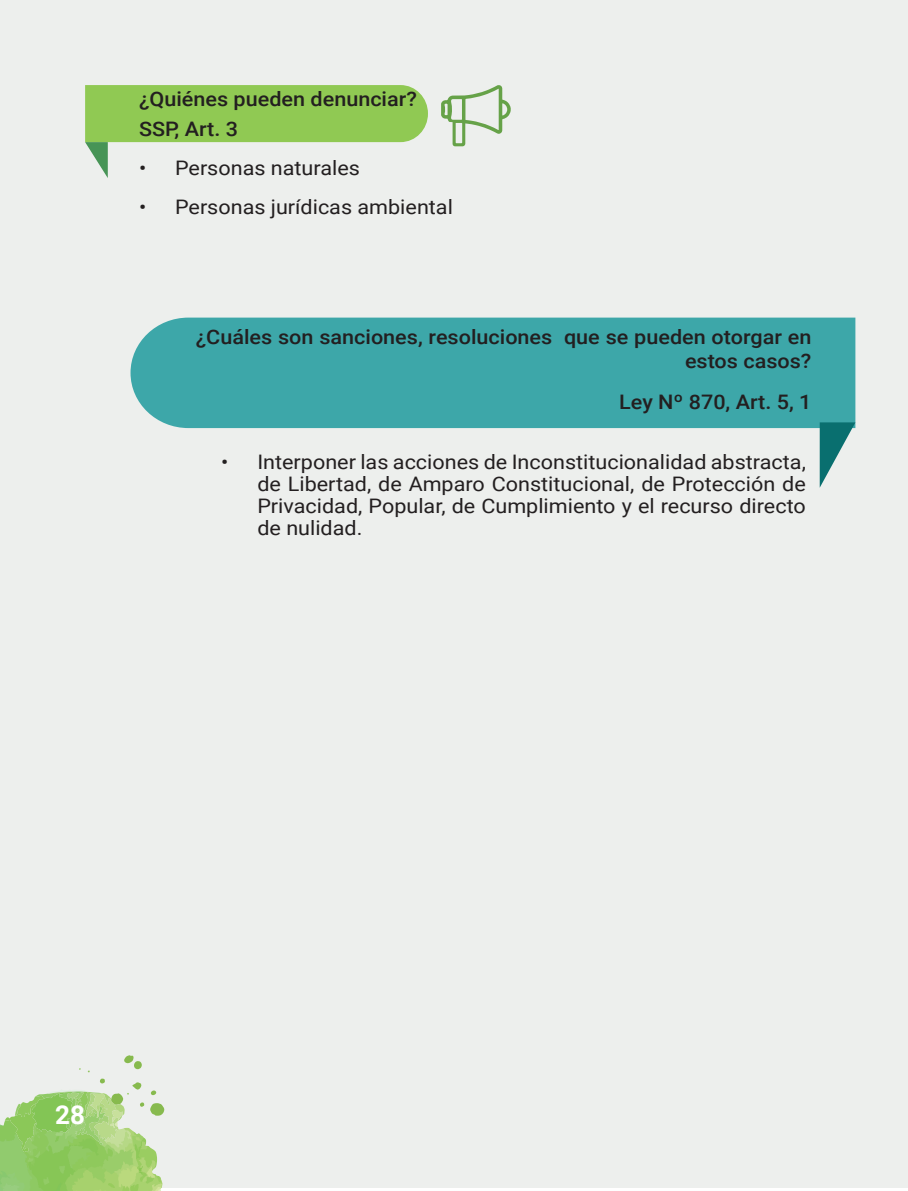
<style>
.page{position:relative;width:908px;height:1191px;background:#fff}
.page>*{position:absolute;margin:0;border:0;box-sizing:border-box;transform-origin:0 0}
.t1{font:700 26px "Roboto";color:#fff}
.t2{font:20px/22px "Roboto";color:#231f20;text-align:justify;scale:1.08 1}
.t3{font:500 20px/30px "Roboto";color:#231f20;scale:1.08 1}
</style>
<div class="page">
<div style="left:0;top:0;width:907px;height:1187px;background:#edefed"></div>
<svg style="left:124px;top:1055px;width:18px;height:14px"></svg>
<svg style="left:11px;top:1078px;width:133px;height:39px"></svg>
<svg style="left:150px;top:1103px;width:14px;height:12px"></svg>
<svg style="left:151px;top:1090px;width:5px;height:5px"></svg>
<img style="left:0;top:1117px;width:165px;height:74px">
<svg style="left:85px;top:85px;width:343px;height:93px"></svg>
<div style="left:130px;top:317px;width:725px;height:111px;background:#3da7a9"></div>
<svg style="left:819px;top:422px;width:36px;height:66px"></svg>
<svg style="left:441px;top:85px;width:69px;height:61px"></svg>
<p class="t3" style="left:139px;top:83px;width:259px">¿Quiénes pueden denunciar?<br>SSP, Art. 3</p>
<p class="t2" style="left:139px;top:156px;width:206px">• Personas naturales</p>
<p class="t2" style="left:139px;top:195px;width:292px">• Personas jurídicas ambiental</p>
<p class="t3" style="left:196px;top:324px;width:571px;line-height:24px;text-align:right">¿Cuáles son sanciones, resoluciones que se pueden otorgar en estos casos?</p>
<p class="t3" style="left:619px;top:386px;width:179px">Ley Nº 870, Art. 5, 1</p>
<p class="t2" style="left:257px;top:450px;width:509px;text-indent:-36px">• Interponer las acciones de Inconstitucionalidad abstracta, de Libertad, de Amparo Constitucional, de Protección de Privacidad, Popular, de Cumplimiento y el recurso directo de nulidad.</p>
<h1 class="t1" style="left:55px;top:1096px;width:31px">28</h1>
</div>
